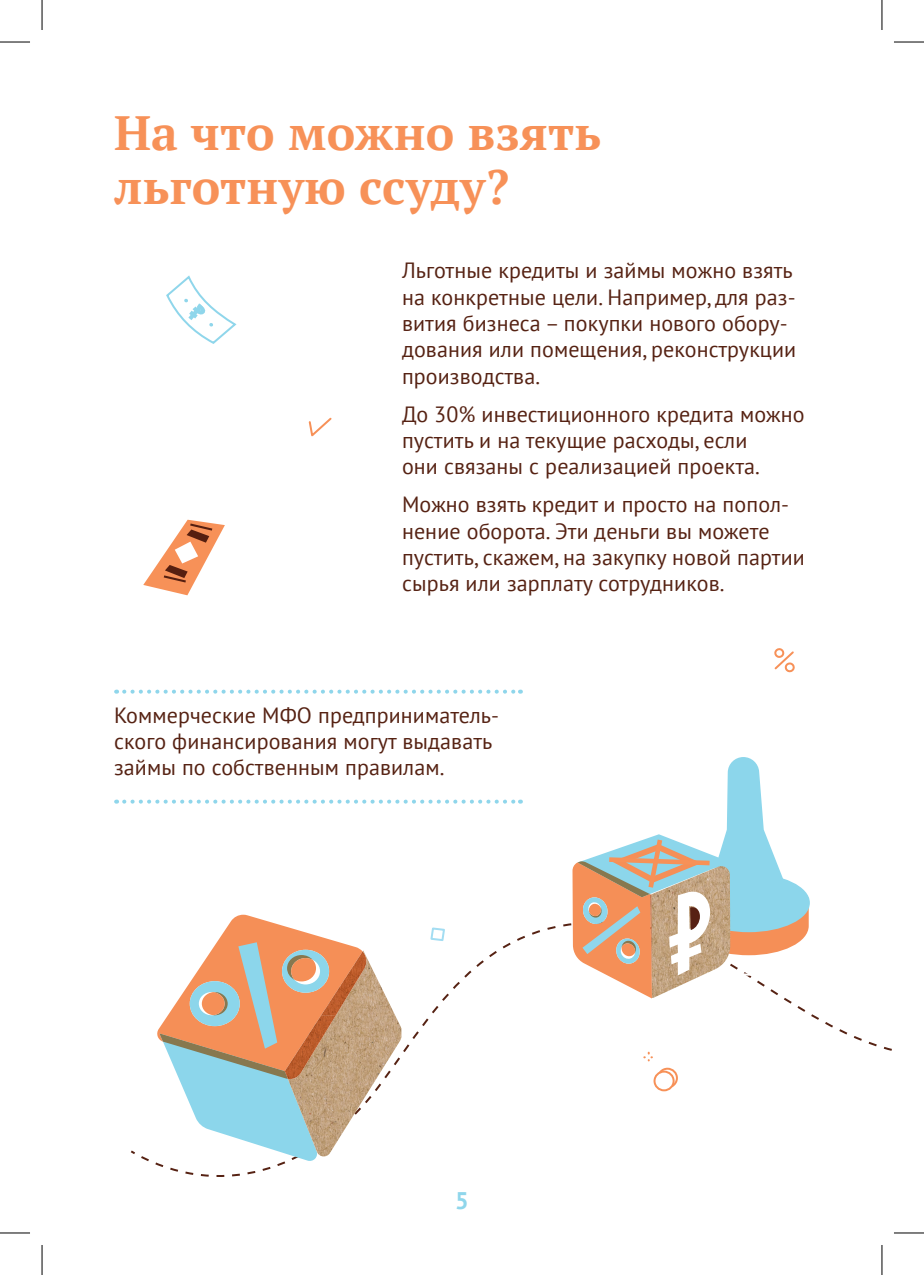
<style>
.page{position:relative;width:924px;height:1275px;background:#fff}
.page>*{position:absolute;margin:0;border:0;box-sizing:border-box;transform-origin:0 0}
.t1{font:700 48px/54px "PT Serif";letter-spacing:.005em;color:#f79158}
.t2{font:700 24px "PT Sans";color:#8fd6eb}
.t3{font:22px/26.4px "PT Sans";letter-spacing:.005em;color:#562213}
</style>
<div class="page">
<svg style="left:774px;top:648px;width:21px;height:24px"></svg>
<svg style="left:166px;top:275px;width:71px;height:69px"></svg>
<svg style="left:124px;top:689px;width:396px;height:4px"></svg>
<svg style="left:308px;top:417px;width:24px;height:20px"></svg>
<svg style="left:124px;top:757px;width:768px;height:420px"></svg>
<svg style="left:143px;top:520px;width:82px;height:75px"></svg>
<hr style="left:0;top:42px;width:30px;height:1px;background:#000">
<hr style="left:893px;top:42px;width:30px;height:1px;background:#000">
<hr style="left:0;top:1232px;width:30px;height:1px;background:#000">
<hr style="left:893px;top:1232px;width:30px;height:1px;background:#000">
<hr style="left:42px;top:0;width:1px;height:30px;background:#000">
<hr style="left:42px;top:1245px;width:1px;height:30px;background:#000">
<hr style="left:881px;top:0;width:1px;height:30px;background:#000">
<hr style="left:881px;top:1245px;width:1px;height:30px;background:#000">
<h1 class="t1" style="left:114px;top:105px;width:488px">На что можно взять льготную ссуду?</h1>
<p class="t3" style="left:402px;top:257px;width:395px">Льготные кредиты и займы можно взять на конкретные цели. Например, для раз&shy;вития бизнеса – покупки нового обору&shy;дования или помещения, реконструкции производства.</p>
<p class="t3" style="left:402px;top:400px;width:404px">До 30% инвестиционного кредита можно пустить и на текущие расходы, если<br>они связаны с реализацией проекта.</p>
<p class="t3" style="left:402px;top:491px;width:404px">Можно взять кредит и просто на попол&shy;нение оборота. Эти деньги вы можете пустить, скажем, на закупку новой партии сырья или зарплату сотрудников.</p>
<p class="t3" style="left:114px;top:701px;width:386px">Коммерческие МФО предприниматель&shy;ского финансирования могут выдавать займы по собственным правилам.</p>
<p class="t2" style="left:455px;top:1185px;width:15px">5</p>
</div>
